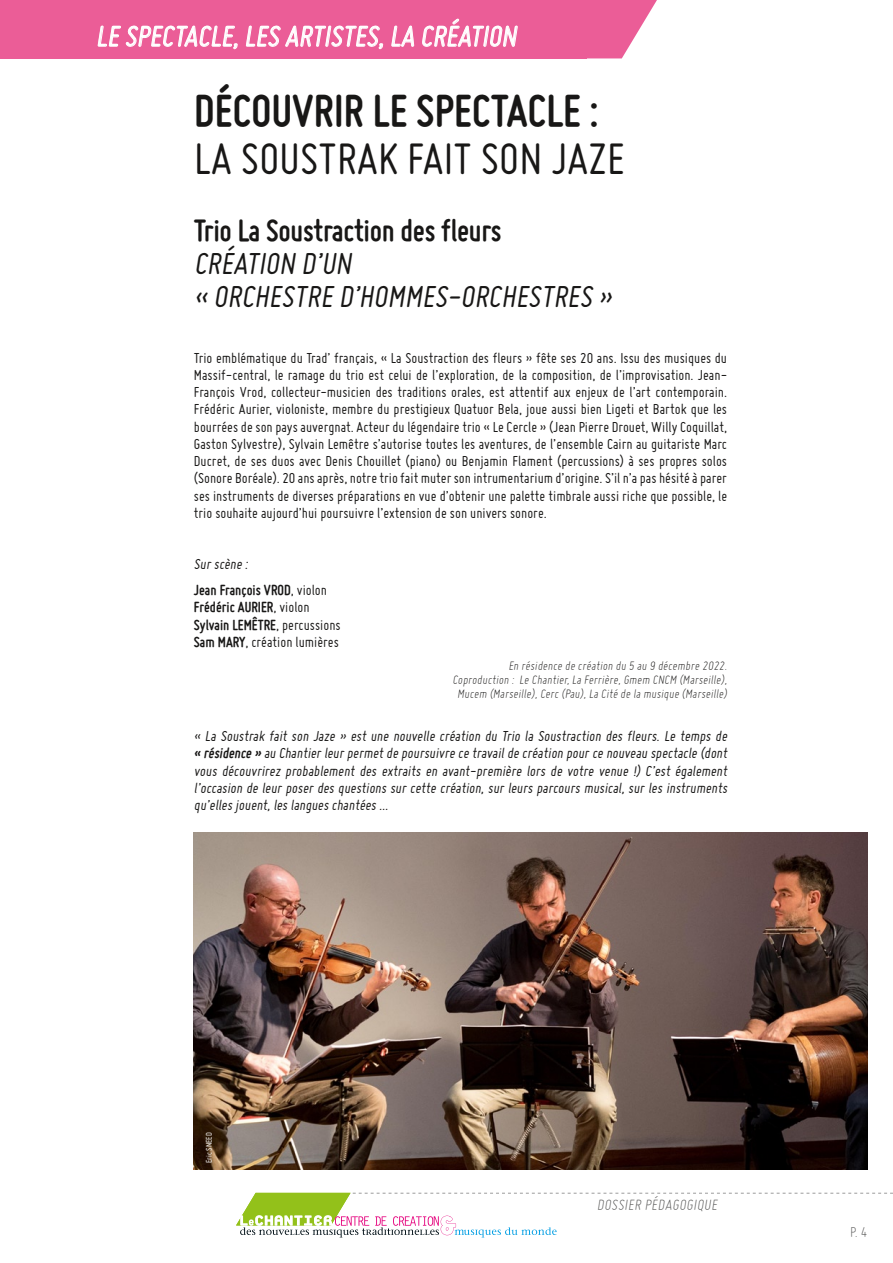
<style>
.page{position:relative;width:893px;height:1263px;background:#fff}
.page>*{position:absolute;margin:0;border:0;box-sizing:border-box;transform-origin:0 0}
.Titre_0{font:700 48px/48px "Miso";letter-spacing:.005em;color:#181716}
.Titre_2{font:italic 33px/33px "Miso";color:#181716}
.EntetePage-Titre{font:italic 31.5px "Miso";letter-spacing:.09em;color:#fff}
.PiedPage-Txt{font:italic 300 16.5px "Miso";color:#565655}
.Texte_normal{font:15.75px/17.2px "Miso";color:#181716;text-align:justify}
.Texte_normal-2{font:italic 15.75px/17.2px "Miso";color:#181716;text-align:justify}
.Texte_normal-3{font:700 15.75px/17.2px "Miso";color:#181716}
.PiedPage-NumPage{font:300 15.75px "Miso";color:#565655}
.Résidence{font:italic 300 13.5px/14.2px "Miso";color:#181716;text-align:center}
.Credit_Photo_Blanc{font:9px "Miso";color:#fff}
.s1{font-weight:400}
.s2{font-weight:700;font-style:normal}
.s3{font-weight:700}
</style>
<div class="page">
<svg style="left:236px;top:1193px;width:657px;height:44px"></svg>
<div style="left:0;top:0;width:587px;height:58px;background:#eb5d97"></div>
<svg style="left:98px;top:26px;width:140px;height:24px"></svg>
<svg style="left:246px;top:26px;width:137px;height:24px"></svg>
<svg style="left:391px;top:26px;width:23px;height:21px"></svg>
<svg style="left:422px;top:0;width:235px;height:58px"></svg>
<img style="left:194px;top:833px;width:673px;height:336px">
<p class="EntetePage-Titre" style="left:96px;top:19px;width:427px">Le spectacle,les artistes,la création</p>
<p class="Titre_0" style="left:194px;top:86px;width:432px">Découvrir le spectacle :<br><span class="s1">La Soustrak fait son Jaze</span></p>
<p class="Titre_2" style="left:194px;top:213px;width:425px"><span class="s2">Trio La Soustraction des fleurs<br></span>Création d’un<br>« Orchestre d’hommes-orchestres »</p>
<p class="Texte_normal" style="left:194px;top:349px;width:535px">Trio emblématique du Trad’ français, « La Soustraction des fleurs » fête ses 20 ans. Issu des musiques du Massif-central, le ramage du trio est celui de l’exploration, de la composition, de l’improvisation. Jean-François Vrod, collecteur-musicien des traditions orales, est attentif aux enjeux de l’art contemporain.<br>Frédéric Aurier, violoniste, membre du prestigieux Quatuor Bela, joue aussi bien Ligeti et Bartok que les bourrées de son pays auvergnat. Acteur du légendaire trio « Le Cercle » (Jean Pierre Drouet, Willy Coquillat, Gaston Sylvestre), Sylvain Lemêtre s’autorise toutes les aventures, de l’ensemble Cairn au guitariste Marc Ducret, de ses duos avec Denis Chouillet (piano) ou Benjamin Flament (percussions) à ses propres solos (Sonore Boréale). 20 ans après, notre trio fait muter son intrumentarium d’origine. S’il n’a pas hésité à parer ses instruments de diverses préparations en vue d’obtenir une palette timbrale aussi riche que possible, le trio souhaite aujourd’hui poursuivre l’extension de son univers sonore.</p>
<p class="Texte_normal-2" style="left:194px;top:555px;width:58px">Surscène :</p>
<p class="Texte_normal-3" style="left:194px;top:581px;width:135px">Jean François VROD<span class="s1">, violon<br></span>Frédéric AURIER</p>
<p class="Texte_normal" style="left:194px;top:598px;width:148px;text-align:left;text-indent:80px">, violon<br><span class="s3">Sylvain LEMÊTRE</span>, percussions<br><span class="s3">Sam MARY</span>, création lumières</p>
<p class="Résidence" style="left:508px;top:658px;width:223px">En résidence de création du 5 au 9 décembre 2022.</p>
<p class="Résidence" style="left:452px;top:672px;width:279px">Coproduction : Le Chantier,La Ferrière,Gmem CNCM (Marseille),<br>M ucem (Marseille),Cerc (Pau),La Cité de la musique (Marseille)</p>
<p class="Texte_normal-2" style="left:194px;top:727px;width:537px">« La Soustrak fait son Jaze » est une nouvelle création du Trio la Soustraction des fleurs. Le temps de <span class="s3">« résidence »</span> au Chantierleurpermetde poursuivre ce travailde création pource nouveau spectacle (dont vous découvrirez probablement des extraits en avant-première lors de votre venue !) C ’est également l’occasion de leur poser des questions sur cette création, sur leurs parcours musical, sur les instruments qu’elles jouent,les langues chantées ...</p>
<p class="Credit_Photo_Blanc" style="left:204px;top:1163px;width:31px;rotate:-90deg">Eric SNEED</p>
<p class="PiedPage-Txt" style="left:597px;top:1195px;width:125px">Dossier pédagogique</p>
<p class="PiedPage-NumPage" style="left:850px;top:1223px;width:19px">P. 4</p>
</div>
